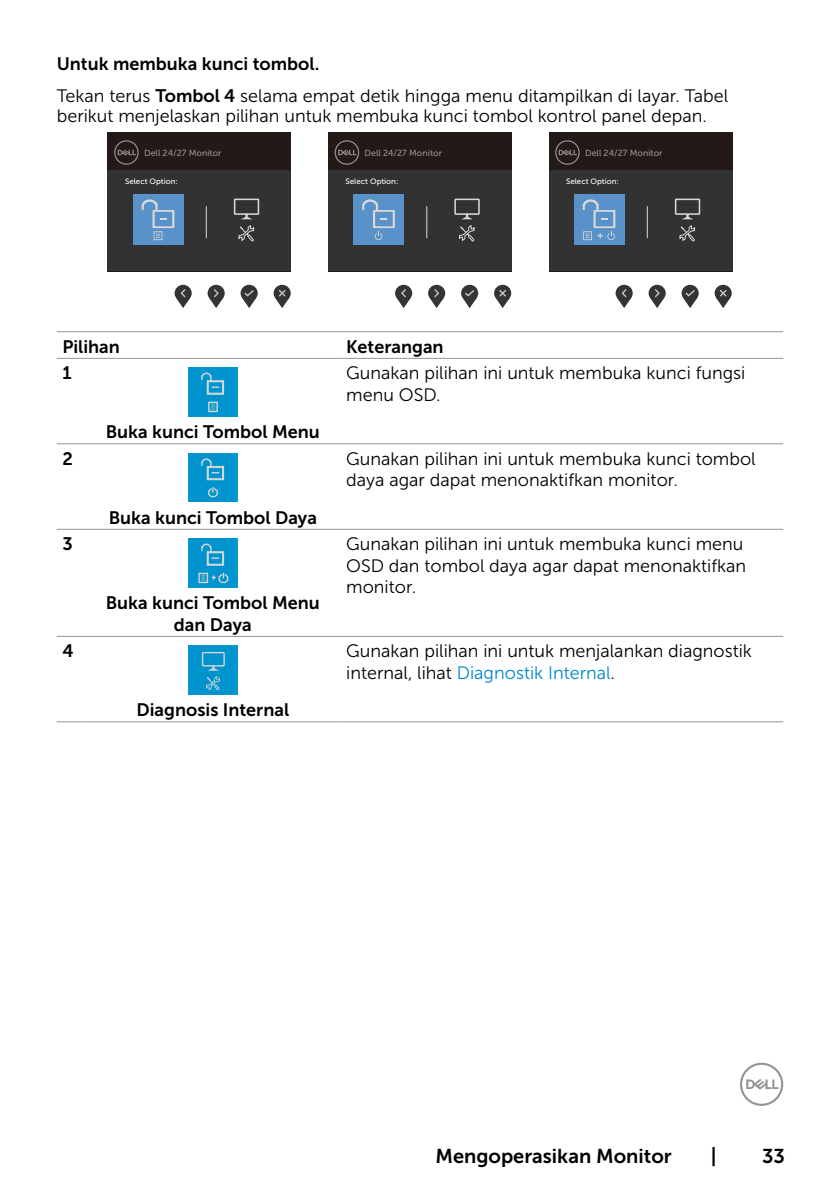
<style>
.page{position:relative;width:840px;height:1191px;background:#fff}
.page>*{position:absolute;margin:0;border:0;box-sizing:border-box;transform-origin:0 0}
.t1{font:20px "Museo Sans For Dell 700";color:#000}
.t2{font:18px/21.6px "Museo Sans For Dell 300";color:#000}
.t3{font:18px/21.6px "Museo Sans For Dell 700";color:#000;text-align:center}
.t4{font:8.8px "Museo Sans For Dell 500";color:#929292}
.t5{font:7.8px "Museo Sans For Dell 500";color:#fff}
.s1{font-family:"Museo Sans For Dell 700"}
.s2{color:#0087cb}
</style>
<div class="page">
<svg style="left:740px;top:1062px;width:42px;height:44px"></svg>
<div style="left:108px;top:132px;width:183px;height:139px;background:#231916"></div>
<div style="left:108px;top:171px;width:183px;height:100px;background:#333232"></div>
<svg style="left:114px;top:140px;width:25px;height:25px"></svg>
<hr style="left:206px;top:206px;width:1px;height:32px;background:#d9d9d9">
<div style="left:133px;top:194px;width:50px;height:51px;background:#5892c8"></div>
<svg style="left:174px;top:285px;width:17px;height:16px"></svg>
<svg style="left:176px;top:289px;width:14px;height:19px"></svg>
<svg style="left:207px;top:285px;width:17px;height:17px"></svg>
<svg style="left:209px;top:289px;width:14px;height:19px"></svg>
<div style="left:240px;top:285px;width:17px;height:17px;background:#343435;border-radius:50%"></div>
<svg style="left:242px;top:290px;width:14px;height:18px"></svg>
<div style="left:273px;top:285px;width:17px;height:17px;background:#343435;border-radius:50%"></div>
<svg style="left:275px;top:290px;width:14px;height:18px"></svg>
<svg style="left:234px;top:199px;width:25px;height:43px"></svg>
<svg style="left:142px;top:199px;width:32px;height:41px"></svg>
<div style="left:328px;top:132px;width:183px;height:139px;background:#231916"></div>
<div style="left:328px;top:171px;width:183px;height:100px;background:#333232"></div>
<svg style="left:334px;top:140px;width:25px;height:25px"></svg>
<hr style="left:426px;top:206px;width:1px;height:32px;background:#d9d9d9">
<div style="left:353px;top:194px;width:50px;height:51px;background:#5892c8"></div>
<div style="left:395px;top:285px;width:17px;height:16px;background:#343435;border-radius:50%"></div>
<svg style="left:397px;top:289px;width:13px;height:19px"></svg>
<div style="left:428px;top:285px;width:17px;height:17px;background:#343435;border-radius:50%"></div>
<svg style="left:430px;top:289px;width:13px;height:19px"></svg>
<div style="left:461px;top:285px;width:17px;height:17px;background:#343435;border-radius:50%"></div>
<svg style="left:462px;top:290px;width:14px;height:18px"></svg>
<div style="left:494px;top:285px;width:17px;height:17px;background:#343435;border-radius:50%"></div>
<svg style="left:495px;top:290px;width:14px;height:18px"></svg>
<svg style="left:454px;top:199px;width:25px;height:43px"></svg>
<div style="left:548px;top:132px;width:183px;height:139px;background:#231916"></div>
<div style="left:548px;top:171px;width:183px;height:100px;background:#333232"></div>
<svg style="left:555px;top:140px;width:24px;height:25px"></svg>
<hr style="left:646px;top:206px;width:1px;height:32px;background:#d9d9d9">
<div style="left:573px;top:194px;width:51px;height:51px;background:#5892c8"></div>
<svg style="left:615px;top:285px;width:17px;height:16px"></svg>
<svg style="left:617px;top:289px;width:13px;height:19px"></svg>
<svg style="left:648px;top:285px;width:17px;height:17px"></svg>
<svg style="left:650px;top:289px;width:13px;height:19px"></svg>
<div style="left:681px;top:285px;width:17px;height:17px;background:#343435;border-radius:50%"></div>
<svg style="left:683px;top:290px;width:13px;height:18px"></svg>
<div style="left:714px;top:285px;width:17px;height:17px;background:#343435;border-radius:50%"></div>
<svg style="left:716px;top:290px;width:13px;height:18px"></svg>
<svg style="left:674px;top:199px;width:25px;height:43px"></svg>
<svg style="left:362px;top:199px;width:32px;height:41px"></svg>
<svg style="left:582px;top:199px;width:33px;height:41px"></svg>
<svg style="left:57px;top:331px;width:28px;height:1px"></svg>
<hr style="left:85px;top:331px;width:255px;height:1px;background:#939598">
<hr style="left:340px;top:331px;width:442px;height:1px;background:#939598">
<svg style="left:57px;top:358px;width:28px;height:1px"></svg>
<hr style="left:85px;top:358px;width:255px;height:1px;background:#939598">
<hr style="left:340px;top:358px;width:442px;height:1px;background:#939598">
<svg style="left:57px;top:443px;width:28px;height:1px"></svg>
<hr style="left:85px;top:443px;width:255px;height:1px;background:#939598">
<hr style="left:340px;top:443px;width:442px;height:1px;background:#939598">
<svg style="left:57px;top:529px;width:28px;height:1px"></svg>
<hr style="left:85px;top:529px;width:255px;height:1px;background:#939598">
<hr style="left:340px;top:529px;width:442px;height:1px;background:#939598">
<svg style="left:57px;top:636px;width:28px;height:1px"></svg>
<hr style="left:85px;top:636px;width:255px;height:1px;background:#939598">
<hr style="left:340px;top:636px;width:442px;height:1px;background:#939598">
<svg style="left:57px;top:721px;width:28px;height:1px"></svg>
<hr style="left:85px;top:721px;width:255px;height:1px;background:#939598">
<hr style="left:340px;top:721px;width:442px;height:1px;background:#939598">
<img style="left:188px;top:367px;width:49px;height:49px">
<img style="left:188px;top:453px;width:49px;height:49px">
<img style="left:188px;top:538px;width:49px;height:49px">
<img style="left:188px;top:645px;width:49px;height:49px">
<p class="t3" style="left:57px;top:53px;width:264px">Untuk membuka kunci tombol.</p>
<p class="t2" style="left:57px;top:85px;width:672px;line-height:20px">Tekan terus <span class="s1">Tombol 4</span> selama empat detik hingga menu ditampilkan di layar. Tabel berikut menjelaskan pilihan untuk membuka kunci tombol kontrol panel depan.</p>
<p class="t4" style="left:144px;top:148px;width:79px">Dell 24/27 Monitor</p>
<p class="t5" style="left:125px;top:177px;width:54px">Select Option:</p>
<p class="t4" style="left:364px;top:148px;width:79px">Dell 24/27 Monitor</p>
<p class="t5" style="left:345px;top:177px;width:54px">Select Option:</p>
<p class="t4" style="left:585px;top:148px;width:79px">Dell 24/27 Monitor</p>
<p class="t5" style="left:565px;top:177px;width:54px">Select Option:</p>
<p class="t3" style="left:62px;top:335px;width:59px">Pilihan</p>
<p class="t3" style="left:346px;top:335px;width:99px">Keterangan</p>
<p class="t3" style="left:62px;top:362px;width:11px">1</p>
<p class="t2" style="left:346px;top:362px;width:400px">Gunakan pilihan ini untuk membuka kunci fungsi menu OSD.</p>
<p class="t3" style="left:106px;top:421px;width:215px">Buka kunci Tombol Menu</p>
<p class="t3" style="left:62px;top:448px;width:12px">2</p>
<p class="t2" style="left:346px;top:448px;width:411px">Gunakan pilihan ini untuk membuka kunci tombol daya agar dapat menonaktifkan monitor.</p>
<p class="t3" style="left:109px;top:506px;width:210px">Buka kunci Tombol Daya</p>
<p class="t3" style="left:62px;top:533px;width:12px">3</p>
<p class="t2" style="left:346px;top:533px;width:401px">Gunakan pilihan ini untuk membuka kunci menu<br>OSD dan tombol daya agar dapat menonaktifkan monitor.</p>
<p class="t3" style="left:106px;top:592px;width:215px">Buka kunci Tombol Menu dan Daya</p>
<p class="t3" style="left:62px;top:640px;width:13px">4</p>
<p class="t2" style="left:346px;top:640px;width:407px">Gunakan pilihan ini untuk menjalankan diagnostik internal, lihat <span class="s2">Diagnostik Internal</span>.</p>
<p class="t3" style="left:136px;top:699px;width:154px">Diagnosis Internal</p>
<p class="t1" style="left:435px;top:1144px;width:238px">Mengoperasikan Monitor</p>
<p class="t1" style="left:710px;top:1144px;width:7px">|</p>
<p class="t1" style="left:761px;top:1144px;width:24px">33</p>
</div>
